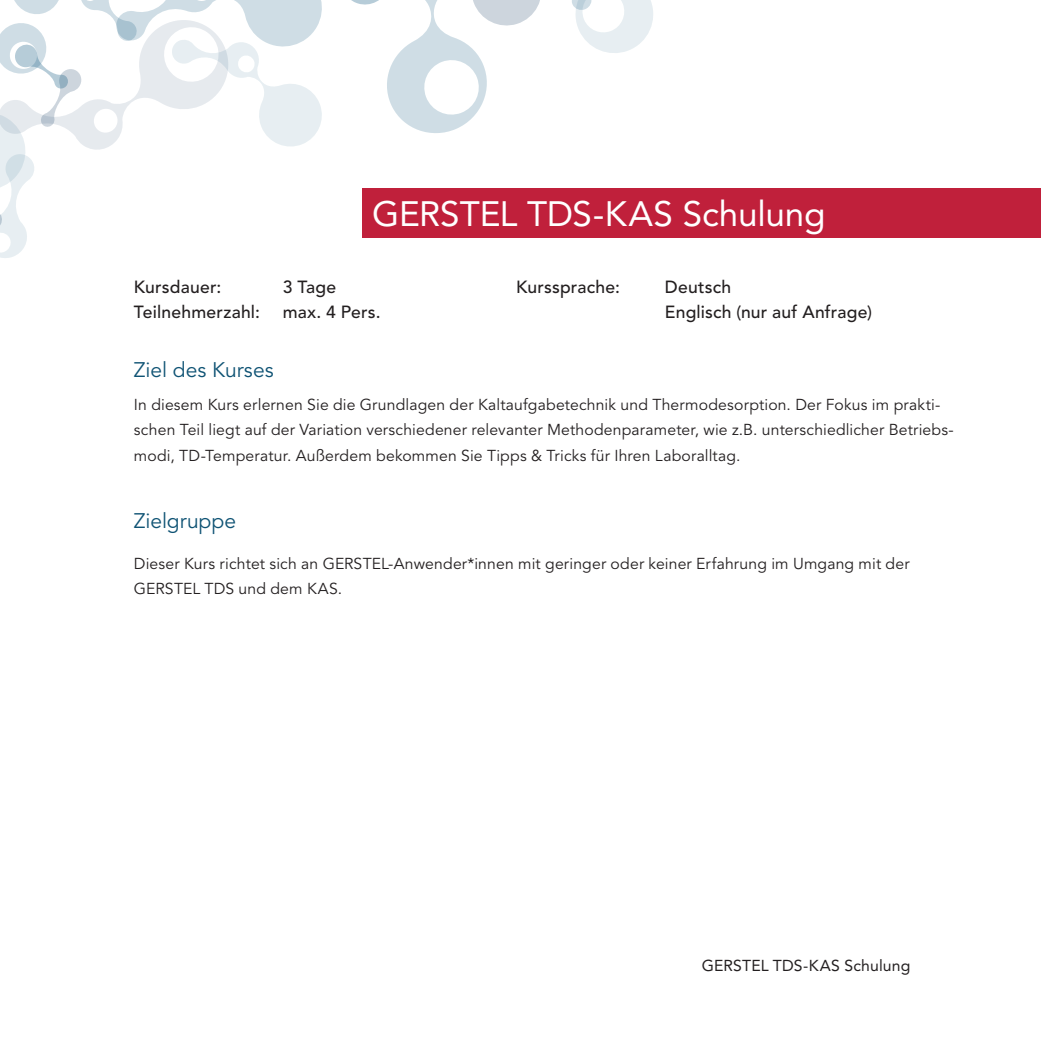
<style>
.page{position:relative;width:1042px;height:1042px;background:#fff}
.page>*{position:absolute;margin:0;border:0;box-sizing:border-box;transform-origin:0 0}
.t1{font:35px "Avenir LT Pro";letter-spacing:-.005em;color:#fff}
.t2{font:21px "Avenir LT Pro";color:#0f5374}
.t3{font:500 17.5px/25.2px "Avenir LT Pro";letter-spacing:.01em;color:#231f20}
.t4{font:15.75px/25px "Avenir LT Pro";letter-spacing:.01em;color:#231f20}
.t5{font:15.75px "Avenir LT Pro";letter-spacing:.01em;color:#231f20}
</style>
<div class="page">
<svg style="left:572px;top:0;width:81px;height:53px"></svg>
<svg style="left:0;top:0;width:546px;height:258px"></svg>
<div style="left:362px;top:189px;width:678px;height:49px;background:#c0203b"></div>
<h1 class="t1" style="left:372px;top:192px;width:455px">GERSTEL TDS-KAS Schulung</h1>
<p class="t3" style="left:134px;top:275px;width:89px">Kursdauer:</p>
<p class="t3" style="left:283px;top:275px;width:55px">3 Tage</p>
<p class="t3" style="left:134px;top:300px;width:127px">Teilnehmerzahl:</p>
<p class="t3" style="left:283px;top:300px;width:99px">max. 4 Pers.</p>
<p class="t3" style="left:516px;top:275px;width:105px">Kurssprache:</p>
<p class="t3" style="left:665px;top:275px;width:208px">Deutsch<br>Englisch (nur auf Anfrage)</p>
<h2 class="t2" style="left:134px;top:357px;width:141px">Ziel des Kurses</h2>
<p class="t4" style="left:134px;top:393px;width:821px">In diesem Kurs erlernen Sie die Grundlagen der Kaltaufgabetechnik und Thermodesorption. Der Fokus im prakti&shy;schen Teil liegt auf der Variation verschiedener relevanter Methodenparameter, wie z.B. unterschiedlicher Betriebs&shy;modi, TD-Temperatur. Außerdem bekommen Sie Tipps &amp; Tricks für Ihren Laboralltag.</p>
<h2 class="t2" style="left:134px;top:508px;width:104px">Zielgruppe</h2>
<p class="t4" style="left:134px;top:552px;width:777px">Dieser Kurs richtet sich an GERSTEL-Anwender*innen mit geringer oder keiner Erfahrung im Umgang mit der<br>GERSTEL TDS und dem KAS.</p>
<p class="t5" style="left:702px;top:956px;width:210px">GERSTEL TDS-KAS Schulung</p>
</div>
